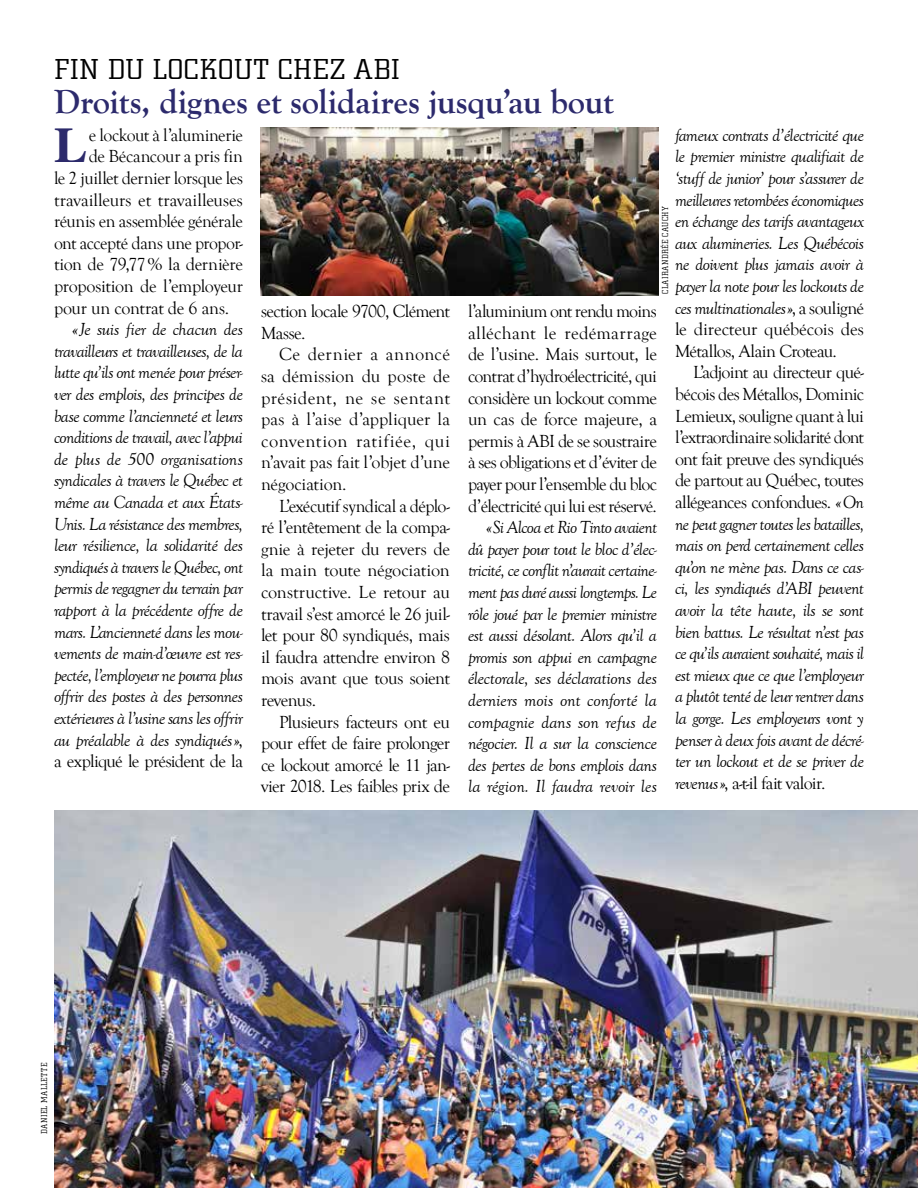
<style>
.page{position:relative;width:918px;height:1188px;background:#fff}
.page>*{position:absolute;margin:0;border:0;box-sizing:border-box;transform-origin:0 0}
.t1{font:700 49.95px "Times";color:#2c2a6b}
.t2{font:700 34.5px "Goudy Old Style T";letter-spacing:-.005em;color:#2c2a6c}
.t3{font:30px "City D Ligh";letter-spacing:.01em;color:#000;scale:1.1 1}
.t4{font:italic 18px/21.6px "Goudy Old Style T";letter-spacing:-.025em;color:#000;text-align:justify}
.t5{font:18px/21.6px "Goudy Old Style T";letter-spacing:-.025em;color:#000;text-align:justify}
.t6{font:18px "Goudy Old Style T";color:#000}
.t7{font:9px "City D Ligh";letter-spacing:.045em;color:#000}
.s1{font-style:normal}
</style>
<div class="page">
<img style="left:260px;top:127px;width:399px;height:169px">
<img style="left:54px;top:810px;width:864px;height:378px">
<h3 class="t3" style="left:54px;top:53px;width:316px">FIN DU LOCKOUT CHEZ ABI</h3>
<h2 class="t2" style="left:54px;top:83px;width:561px">Droits, dignes et solidaires jusqu’au bout</h2>
<h1 class="t1" style="left:54px;top:98px;width:35px">L</h1>
<p class="t5" style="left:89px;top:125px;width:156px">e lockout à l’aluminerie</p>
<p class="t4" style="left:675px;top:125px;width:191px">fameux contrats d’électricité que le premier ministre qualifiait de ‘stuff de junior’ pour s’assurer de meilleures retombées économiques en échange des tarifs avantageux aux alumineries. Les Québécois ne doivent plus jamais avoir à payer la note pour les lockouts de ces multinationales»<span class="s1">, a souligné le directeur québécois des Métallos, Alain Croteau.</span></p>
<p class="t4" style="left:675px;top:362px;width:191px;text-indent:18px"><span class="s1">L’adjoint au directeur qué&shy;bécois des Métallos, Dominic Lemieux, souligne quant à lui l’extraordinaire solidarité dont ont fait preuve des syndiqués de partout au Québec, toutes allégeances confondues.</span> «On ne peut gagner toutes les batailles, mais on perd certainement celles qu’on ne mène pas. Dans ce cas&shy;ci, les syndiqués d’ABI peuvent avoir la tête haute, ils se sont bien battus. Le résultat n’est pas ce qu’ils auraient souhaité, mais il est mieux que ce que l’employeur a plutôt tenté de leur rentrer dans la gorge. Les employeurs vont y penser à deux fois avant de décré&shy;ter un lockout et de se priver de revenus»<span class="s1">, a-t-il fait valoir.</span></p>
<p class="t5" style="left:89px;top:146px;width:156px">de Bécancour a pris fin</p>
<p class="t5" style="left:54px;top:168px;width:191px">le 2 juillet dernier lorsque les</p>
<p class="t6" style="left:54px;top:190px;width:190px">travailleurs et travailleuses</p>
<p class="t5" style="left:54px;top:211px;width:190px">réunis en assemblée générale</p>
<p class="t5" style="left:54px;top:233px;width:191px">ont accepté dans une propor-</p>
<p class="t5" style="left:54px;top:254px;width:190px">tion de 79,77% la dernière</p>
<p class="t5" style="left:54px;top:276px;width:190px">proposition de l’employeur</p>
<p class="t5" style="left:54px;top:297px;width:177px">pour un contrat de 6 ans.</p>
<p class="t4" style="left:54px;top:319px;width:191px;text-indent:18px">«Je suis fier de chacun des travailleurs et travailleuses, de la lutte qu’ils ont menée pour préser&shy;ver des emplois, des principes de base comme l’ancienneté et leurs conditions de travail, avec l’appui de plus de 500 organisations syndicales à travers le Québec et même au Canada et aux États-Unis. La résistance des membres, leur résilience, la solidarité des syndiqués à travers le Québec, ont permis de regagner du terrain par rapport à la précédente offre de mars. L’ancienneté dans les mou&shy;vements de main-d’œuvre est res&shy;pectée, l’employeur ne pourra plus offrir des postes à des personnes extérieures à l’usine sans les offrir au préalable à des syndiqués»<span class="s1">, a expliqué le président de la</span></p>
<p class="t7" style="left:660px;top:294px;width:89px;rotate:-90deg">CLAIRANDRÉE CAUCHY</p>
<p class="t5" style="left:468px;top:301px;width:191px">l’aluminium ont rendu moins alléchant le redémarrage de l’usine. Mais surtout, le contrat d’hydroélectricité, qui considère un lockout comme un cas de force majeure, a permis à ABI de se soustraire à ses obligations et d’éviter de payer pour l’ensemble du bloc d’électricité qui lui est réservé.</p>
<p class="t4" style="left:468px;top:517px;width:191px;text-indent:18px">«Si Alcoa et Rio Tinto avaient dû payer pour tout le bloc d’élec&shy;tricité, ce conflit n’aurait certaine&shy;ment pas duré aussi longtemps. Le rôle joué par le premier ministre est aussi désolant. Alors qu’il a promis son appui en campagne électorale, ses déclarations des derniers mois ont conforté la compagnie dans son refus de négocier. Il a sur la conscience des pertes de bons emplois dans la région. Il faudra revoir les</p>
<p class="t5" style="left:261px;top:301px;width:190px">section locale 9700, Clément<br>Masse.</p>
<p class="t5" style="left:261px;top:344px;width:191px;text-indent:18px">Ce dernier a annoncé sa démission du poste de président, ne se sentant pas à l’aise d’appliquer la convention ratifiée, qui n’avait pas fait l’objet d’une négociation.</p>
<p class="t5" style="left:261px;top:495px;width:191px;text-indent:18px">L’exécutif syndical a déplo&shy;ré l’entêtement de la compa&shy;gnie à rejeter du revers de la main toute négociation constructive. Le retour au travail s’est amorcé le 26 juil&shy;let pour 80 syndiqués, mais il faudra attendre environ 8 mois avant que tous soient revenus.</p>
<p class="t5" style="left:261px;top:711px;width:191px;text-indent:18px">Plusieurs facteurs ont eu pour effet de faire prolonger ce lockout amorcé le 11 jan&shy;vier 2018. Les faibles prix de</p>
<p class="t7" style="left:39px;top:1134px;width:73px;rotate:-90deg">DANIEL MALLETTE</p>
</div>
